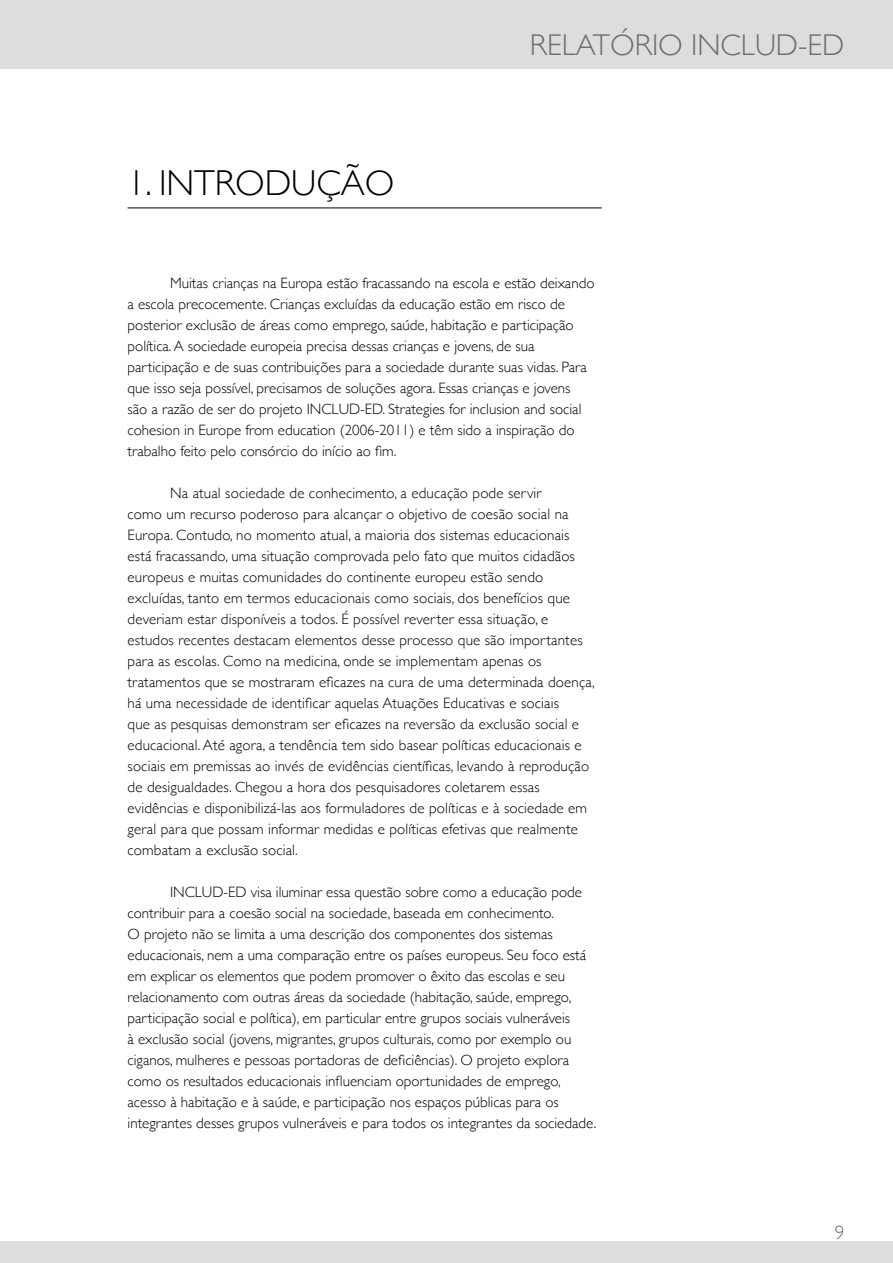
<style>
.page{position:relative;width:893px;height:1263px;background:#fff}
.page>*{position:absolute;margin:0;border:0;box-sizing:border-box;transform-origin:0 0}
.t1{font:300 36px "Gill Sans";color:#000}
.t2{font:300 30px "Gill Sans";color:#6d6e71}
.t3{font:300 19.5px "Gill Sans";color:#6d6e71}
.t4{font:300 15px/21px "Gill Sans";color:#000}
</style>
<div class="page">
<div style="left:0;top:1242px;width:893px;height:21px;background:#dcddde"></div>
<hr style="left:128px;top:208px;width:474px;height:1px;background:#000">
<div style="left:0;top:0;width:893px;height:68px;background:#dcddde"></div>
<h1 class="t1" style="left:128px;top:155px;width:268px">1. INTRODUÇÃO</h1>
<h2 class="t2" style="left:530px;top:21px;width:316px">RELATÓRIO INCLUD-ED</h2>
<p class="t4" style="left:128px;top:272px;width:468px;text-indent:43px">Muitas crianças na Europa estão fracassando na escola e estão deixando a escola precocemente. Crianças excluídas da educação estão em risco de posterior exclusão de áreas como emprego, saúde, habitação e participação política. A sociedade europeia precisa dessas crianças e jovens, de sua participação e de suas contribuições para a sociedade durante suas vidas. Para que isso seja possível, precisamos de soluções agora. Essas crianças e jovens<br>são a razão de ser do projeto INCLUD-ED. Strategies for inclusion and social cohesion in Europe from education (2006-2011) e têm sido a inspiração do trabalho feito pelo consórcio do início ao fim.</p>
<p class="t4" style="left:128px;top:482px;width:469px;text-indent:43px">Na atual sociedade de conhecimento, a educação pode servir<br>como um recurso poderoso para alcançar o objetivo de coesão social na Europa. Contudo, no momento atual, a maioria dos sistemas educacionais está fracassando, uma situação comprovada pelo fato que muitos cidadãos europeus e muitas comunidades do continente europeu estão sendo excluídas, tanto em termos educacionais como sociais, dos benefícios que deveriam estar disponíveis a todos. É possível reverter essa situação, e estudos recentes destacam elementos desse processo que são importantes para as escolas. Como na medicina, onde se implementam apenas os tratamentos que se mostraram eficazes na cura de uma determinada doença, há uma necessidade de identificar aquelas Atuações Educativas e sociais<br>que as pesquisas demonstram ser eficazes na reversão da exclusão social e educacional. Até agora, a tendência tem sido basear políticas educacionais e sociais em premissas ao invés de evidências científicas, levando à reprodução de desigualdades. Chegou a hora dos pesquisadores coletarem essas evidências e disponibilizá-las aos formuladores de políticas e à sociedade em geral para que possam informar medidas e políticas efetivas que realmente combatam a exclusão social.</p>
<p class="t4" style="left:128px;top:881px;width:470px;text-indent:43px">INCLUD-ED visa iluminar essa questão sobre como a educação pode contribuir para a coesão social na sociedade, baseada em conhecimento.<br>O projeto não se limita a uma descrição dos componentes dos sistemas educacionais, nem a uma comparação entre os países europeus. Seu foco está em explicar os elementos que podem promover o êxito das escolas e seu relacionamento com outras áreas da sociedade (habitação, saúde, emprego, participação social e política), em particular entre grupos sociais vulneráveis<br>à exclusão social (jovens, migrantes, grupos culturais, como por exemplo ou ciganos, mulheres e pessoas portadoras de deficiências). O projeto explora como os resultados educacionais influenciam oportunidades de emprego, acesso à habitação e à saúde, e participação nos espaços públicas para os integrantes desses grupos vulneráveis e para todos os integrantes da sociedade.</p>
<h3 class="t3" style="left:835px;top:1217px;width:11px">9</h3>
</div>
